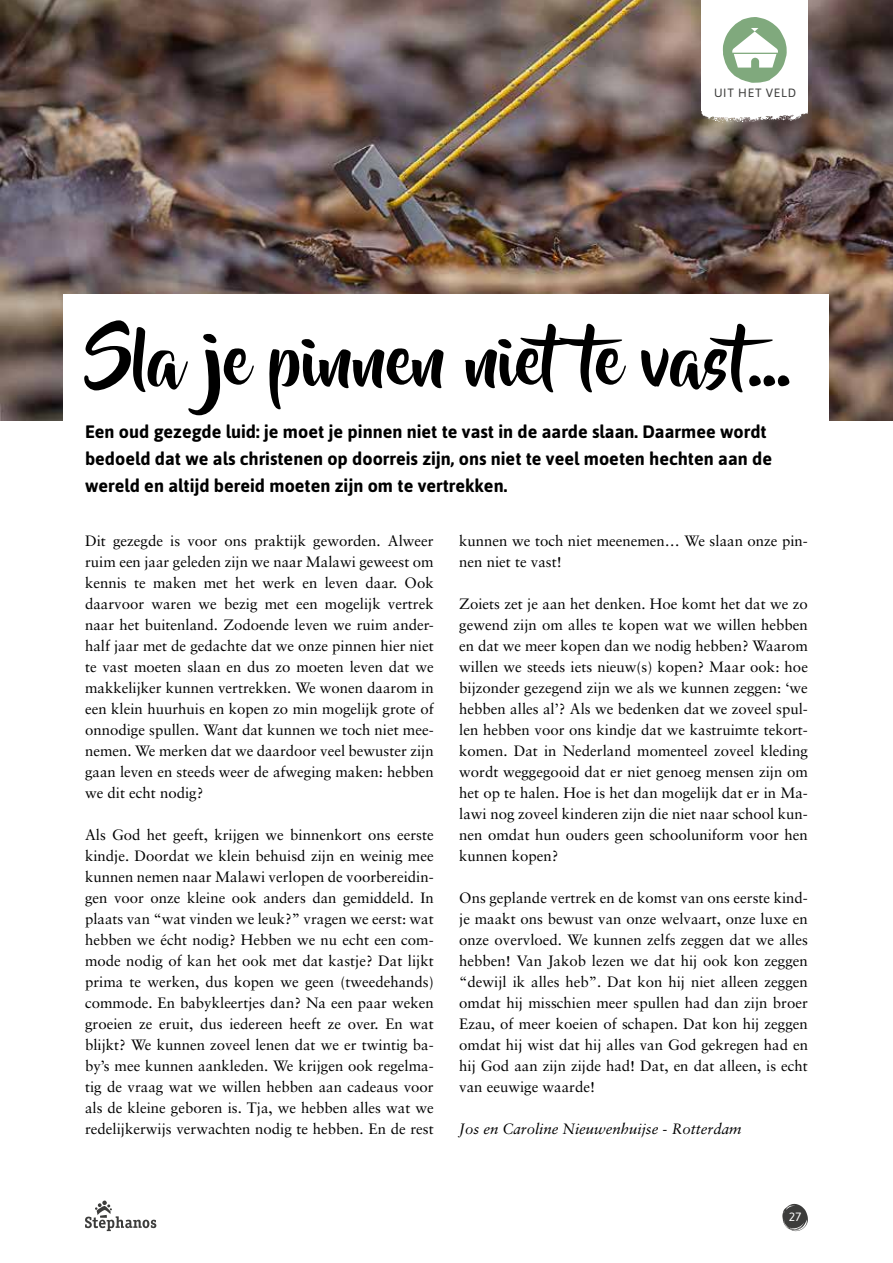
<style>
.page{position:relative;width:893px;height:1263px;background:#fff}
.page>*{position:absolute;margin:0;border:0;box-sizing:border-box;transform-origin:0 0}
.t1{font:67.5px "Beyond The Mountains";color:#000}
.t2{font:700 18px/27px "Asap";color:#000}
.t3{font:15px/21px "Sabon";color:#000;text-align:justify}
.t4{font:italic 15px "Sabon";color:#000}
.t5{font:12px "Asap";letter-spacing:.06em;color:#3c3c3b}
.t6{font:12px "Asap";color:#fff}
</style>
<div class="page">
<img style="left:0;top:0;width:893px;height:420px">
<svg style="left:702px;top:111px;width:106px;height:13px"></svg>
<div style="left:702px;top:0;width:106px;height:111px;background:#fff"></div>
<div style="left:64px;top:294px;width:765px;height:369px;background:#fff"></div>
<svg style="left:723px;top:17px;width:64px;height:66px"></svg>
<svg style="left:782px;top:1204px;width:26px;height:27px"></svg>
<svg style="left:85px;top:1200px;width:71px;height:31px"></svg>
<p class="t5" style="left:714px;top:85px;width:83px">UIT HET VELD</p>
<h1 class="t1" style="left:85px;top:324px;width:708px">Sla je pinnen niette vast…</h1>
<p class="t2" style="left:85px;top:418px;width:688px">Een oud gezegde luid: je moet je pinnen niet te vast in de aarde slaan. Daarmee wordt bedoeld dat we als christenen op doorreis zijn, ons niet te veel moeten hechten aan de wereld en altijd bereid moeten zijn om te vertrekken.</p>
<p class="t3" style="left:459px;top:530px;width:350px">kunnen we toch niet meenemen… We slaan onze pin&shy;nen niet te vast!</p>
<p class="t3" style="left:459px;top:593px;width:350px">Zoiets zet je aan het denken. Hoe komt het dat we zo gewend zijn om alles te kopen wat we willen hebben en dat we meer kopen dan we nodig hebben? Waarom willen we steeds iets nieuw(s) kopen? Maar ook: hoe bijzonder gezegend zijn we als we kunnen zeggen: ‘we hebben alles al’? Als we bedenken dat we zoveel spul&shy;len hebben voor ons kindje dat we kastruimte tekort&shy;komen. Dat in Nederland momenteel zoveel kleding wordt weggegooid dat er niet genoeg mensen zijn om het op te halen. Hoe is het dan mogelijk dat er in Ma&shy;lawi nog zoveel kinderen zijn die niet naar school kun&shy;nen omdat hun ouders geen schooluniform voor hen kunnen kopen?</p>
<p class="t3" style="left:459px;top:887px;width:350px">Ons geplande vertrek en de komst van ons eerste kind&shy;je maakt ons bewust van onze welvaart, onze luxe en onze overvloed. We kunnen zelfs zeggen dat we alles hebben! Van Jakob lezen we dat hij ook kon zeggen “dewijl ik alles heb”. Dat kon hij niet alleen zeggen omdat hij misschien meer spullen had dan zijn broer Ezau, of meer koeien of schapen. Dat kon hij zeggen omdat hij wist dat hij alles van God gekregen had en hij God aan zijn zijde had! Dat, en dat alleen, is echt van eeuwige waarde!</p>
<p class="t4" style="left:459px;top:1120px;width:284px">Jos en Caroline Nieuwenhuijse - Rotterdam</p>
<p class="t3" style="left:85px;top:530px;width:350px">Dit gezegde is voor ons praktijk geworden. Alweer ruim een jaar geleden zijn we naar Malawi geweest om kennis te maken met het werk en leven daar. Ook daarvoor waren we bezig met een mogelijk vertrek naar het buitenland. Zodoende leven we ruim ander&shy;half jaar met de gedachte dat we onze pinnen hier niet te vast moeten slaan en dus zo moeten leven dat we makkelijker kunnen vertrekken. We wonen daarom in een klein huurhuis en kopen zo min mogelijk grote of onnodige spullen. Want dat kunnen we toch niet mee&shy;nemen. We merken dat we daardoor veel bewuster zijn gaan leven en steeds weer de afweging maken: hebben we dit echt nodig?</p>
<p class="t3" style="left:85px;top:824px;width:350px">Als God het geeft, krijgen we binnenkort ons eerste kindje. Doordat we klein behuisd zijn en weinig mee kunnen nemen naar Malawi verlopen de voorbereidin&shy;gen voor onze kleine ook anders dan gemiddeld. In plaats van “wat vinden we leuk?” vragen we eerst: wat hebben we écht nodig? Hebben we nu echt een com&shy;mode nodig of kan het ook met dat kastje? Dat lijkt prima te werken, dus kopen we geen (tweedehands) commode. En babykleertjes dan? Na een paar weken groeien ze eruit, dus iedereen heeft ze over. En wat blijkt? We kunnen zoveel lenen dat we er twintig ba&shy;by’s mee kunnen aankleden. We krijgen ook regelma&shy;tig de vraag wat we willen hebben aan cadeaus voor als de kleine geboren is. Tja, we hebben alles wat we redelijkerwijs verwachten nodig te hebben. En de rest</p>
<p class="t6" style="left:789px;top:1209px;width:14px">27</p>
</div>
